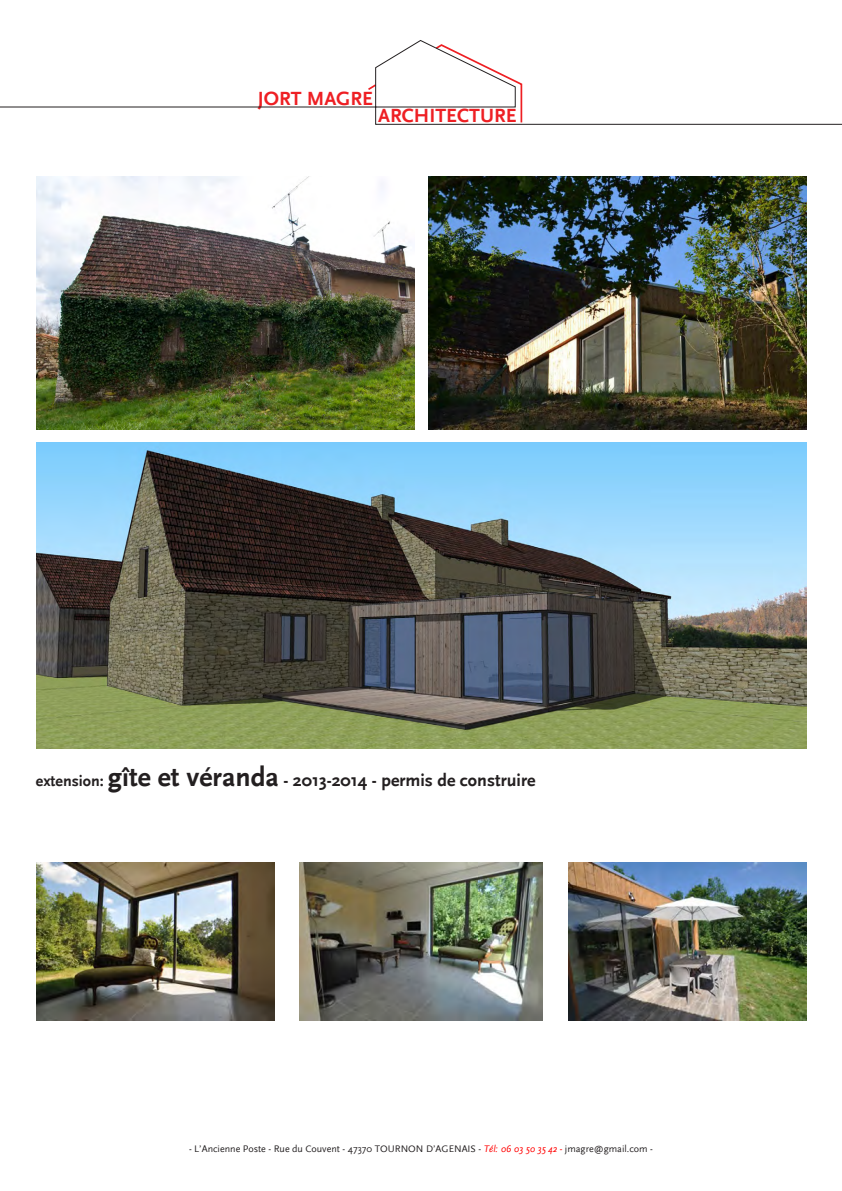
<style>
.page{position:relative;width:842px;height:1191px;background:#fff}
.page>*{position:absolute;margin:0;border:0;box-sizing:border-box;transform-origin:0 0}
.t1{font:700 20.1px "Scala Sans";color:#ee1f23}
.t2{font:700 18px "Scala Sans";color:#231f20}
.t3{font:10px "Scala Sans";color:#231f20}
.s1{font-size:16px}
.s2{font-size:28px}
.s3{font-style:italic;color:#f00}
</style>
<div class="page">
<svg style="left:0;top:40px;width:841px;height:85px"></svg>
<img style="left:37px;top:177px;width:378px;height:252px">
<img style="left:37px;top:442px;width:769px;height:306px">
<img style="left:428px;top:177px;width:378px;height:252px">
<img style="left:569px;top:862px;width:237px;height:158px">
<img style="left:300px;top:862px;width:242px;height:158px">
<img style="left:37px;top:862px;width:238px;height:158px">
<h1 class="t1" style="left:258px;top:88px;width:117px">JORT MAGRE</h1>
<h1 class="t1" style="left:378px;top:105px;width:140px">ARCHITECTURE</h1>
<p class="t2" style="left:36px;top:771px;width:501px"><span class="s1">extension:</span> <span class="s2">gîte et véranda</span> - 2013-2014 - permis de construire</p>
<p class="t3" style="left:189px;top:1142px;width:465px">- L’Ancienne Poste - Rue du Couvent - 47370 TOURNON D’AGENAIS - <span class="s3">Tél: 06 03 50 35 42 -</span> jmagre@gmail.com -</p>
</div>
